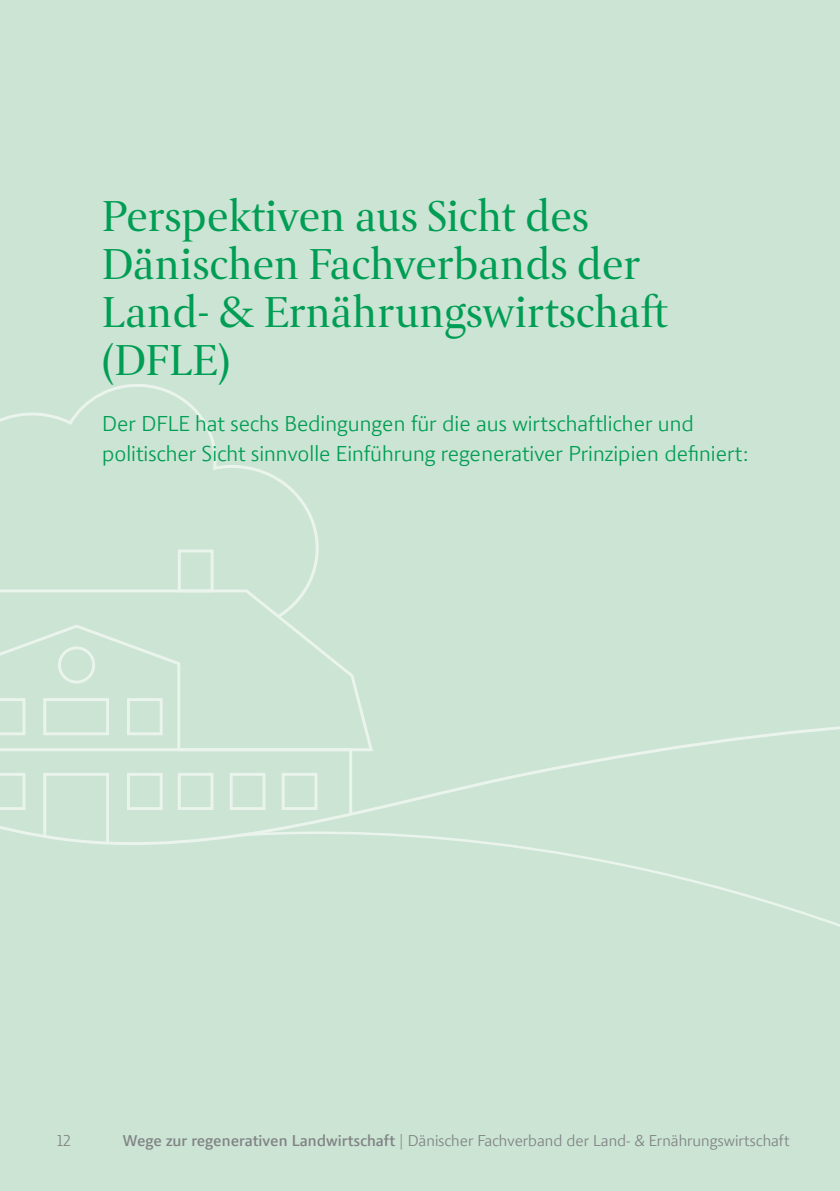
<style>
.page{position:relative;width:840px;height:1191px;background:#fff}
.page>*{position:absolute;margin:0;border:0;box-sizing:border-box;transform-origin:0 0}
.Rubrik{font:500 44px/48px "LF Press Serif Offc";color:#009d54}
.Brdtxt{font:22px/30px "LF Press Sans Offc";color:#009d54}
.Pagina{font:16px "LF Press Sans Offc";color:#808285}
.s1{font-family:"LF Press Sans Offc d";font-weight:700}
</style>
<div class="page">
<div style="left:0;top:0;width:839px;height:1191px;background:#cbe4d3"></div>
<svg style="left:0;top:384px;width:205px;height:37px"></svg>
<svg style="left:0;top:421px;width:839px;height:506px"></svg>
<p class="Rubrik" style="left:102px;top:192px;width:487px">Perspektiven aus Sicht des</p>
<p class="Rubrik" style="left:102px;top:240px;width:539px">Dänischen Fachverbands der</p>
<p class="Rubrik" style="left:102px;top:288px;width:567px">Land- &amp; Ernährungswirtschaft (DFLE)</p>
<p class="Brdtxt" style="left:102px;top:408px;width:647px">Der DFLE hat sechs Bedingungen für die aus wirtschaftlicher und politischer Sicht sinnvolle Einführung regenerativer Prinzipien definiert:</p>
<p class="Pagina" style="left:57px;top:1131px;width:16px">12</p>
<p class="Pagina" style="left:123px;top:1131px;width:667px"><span class="s1">Wege zur regenerativen Landwirtschaft</span> | Dänischer Fachverband der Land- &amp; Ernährungswirtschaft</p>
</div>
